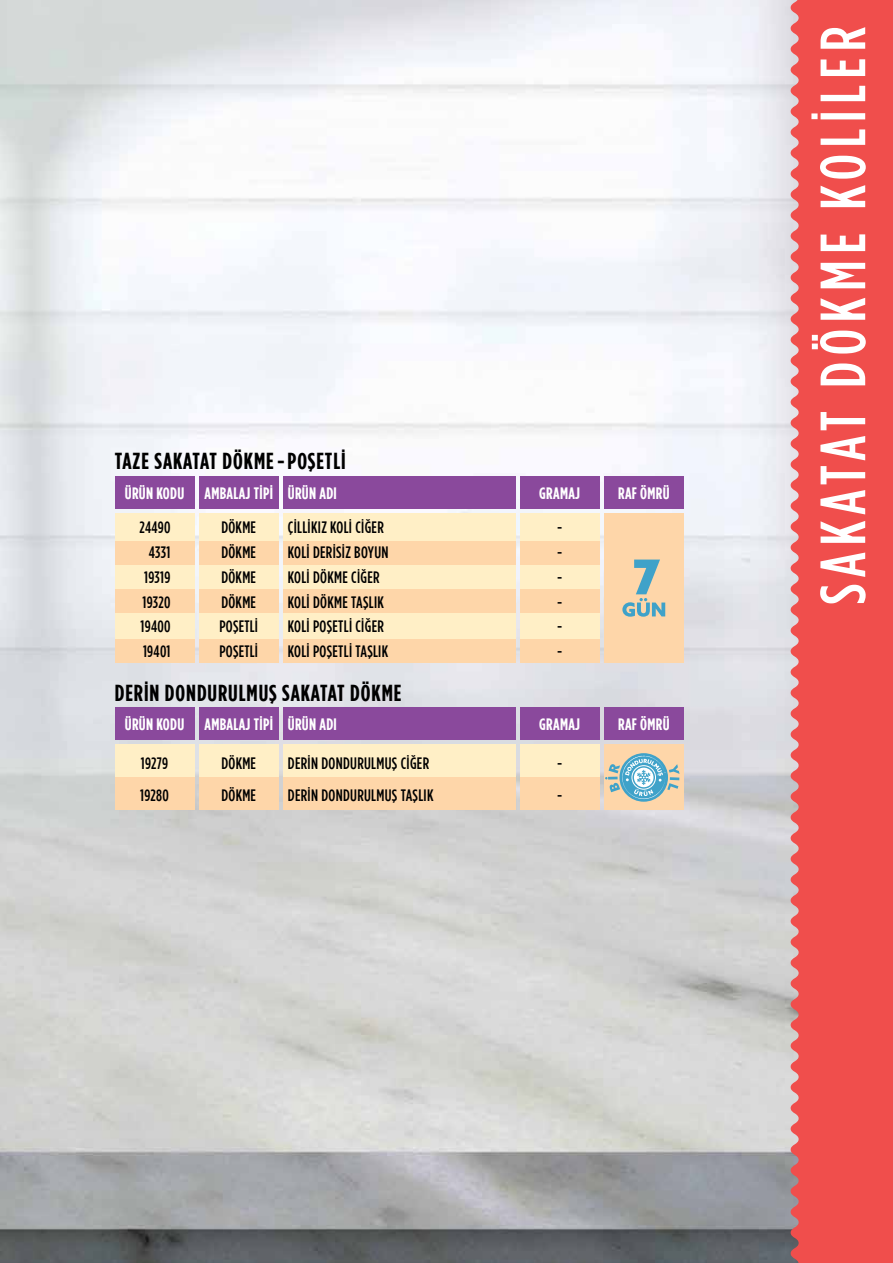
<style>
.page{position:relative;width:893px;height:1263px;background:#fff}
.page>*{position:absolute;margin:0;border:0;box-sizing:border-box;transform-origin:0 0}
.t1{font:500 condensed 63.75px "Gotham";letter-spacing:.1em;color:#fff}
.t2{font:700 condensed 23.1px "Gotham";letter-spacing:.04em;color:#000}
.t3{font:500 condensed 16.5px/24.8px "Gotham";letter-spacing:.02em;color:#000}
.t4{font:700 condensed 16.5px "Gotham";letter-spacing:.02em;color:#fff}
</style>
<div class="page">
<img style="left:0;top:0;width:791px;height:1263px">
<div style="left:791px;top:0;width:102px;height:1263px;background:#f04e4c"></div>
<div style="left:604px;top:513px;width:80px;height:150px;background:#fed6a9"></div>
<div style="left:520px;top:513px;width:79px;height:150px;background:#ffefc6"></div>
<div style="left:199px;top:513px;width:80px;height:150px;background:#ffefc6"></div>
<div style="left:283px;top:513px;width:232px;height:150px;background:#ffefc6"></div>
<div style="left:115px;top:513px;width:79px;height:150px;background:#ffefc6"></div>
<div style="left:115px;top:541px;width:79px;height:23px;background:#fed6a9"></div>
<div style="left:199px;top:541px;width:80px;height:23px;background:#fed6a9"></div>
<div style="left:283px;top:541px;width:232px;height:23px;background:#fed6a9"></div>
<div style="left:520px;top:541px;width:79px;height:23px;background:#fed6a9"></div>
<div style="left:115px;top:590px;width:79px;height:23px;background:#fed6a9"></div>
<div style="left:199px;top:590px;width:80px;height:23px;background:#fed6a9"></div>
<div style="left:283px;top:590px;width:232px;height:23px;background:#fed6a9"></div>
<div style="left:520px;top:590px;width:79px;height:23px;background:#fed6a9"></div>
<div style="left:115px;top:640px;width:79px;height:23px;background:#fed6a9"></div>
<div style="left:199px;top:640px;width:80px;height:23px;background:#fed6a9"></div>
<div style="left:283px;top:640px;width:232px;height:23px;background:#fed6a9"></div>
<div style="left:520px;top:640px;width:79px;height:23px;background:#fed6a9"></div>
<svg style="left:622px;top:559px;width:43px;height:58px"></svg>
<div style="left:115px;top:476px;width:79px;height:32px;background:#8a499c"></div>
<div style="left:199px;top:476px;width:80px;height:32px;background:#8a499c"></div>
<div style="left:283px;top:476px;width:232px;height:32px;background:#8a499c"></div>
<div style="left:520px;top:476px;width:79px;height:32px;background:#8a499c"></div>
<div style="left:604px;top:476px;width:80px;height:32px;background:#8a499c"></div>
<div style="left:604px;top:745px;width:80px;height:65px;background:#fed6a9"></div>
<div style="left:520px;top:745px;width:79px;height:65px;background:#ffefc6"></div>
<div style="left:199px;top:745px;width:80px;height:65px;background:#ffefc6"></div>
<div style="left:283px;top:745px;width:232px;height:65px;background:#ffefc6"></div>
<div style="left:115px;top:745px;width:79px;height:65px;background:#ffefc6"></div>
<div style="left:115px;top:777px;width:79px;height:33px;background:#fed6a9"></div>
<div style="left:199px;top:777px;width:80px;height:33px;background:#fed6a9"></div>
<div style="left:283px;top:777px;width:232px;height:33px;background:#fed6a9"></div>
<div style="left:520px;top:777px;width:79px;height:33px;background:#fed6a9"></div>
<div style="left:115px;top:707px;width:79px;height:33px;background:#8a499c"></div>
<div style="left:199px;top:707px;width:80px;height:33px;background:#8a499c"></div>
<div style="left:283px;top:707px;width:232px;height:33px;background:#8a499c"></div>
<div style="left:520px;top:707px;width:79px;height:33px;background:#8a499c"></div>
<div style="left:604px;top:707px;width:80px;height:33px;background:#8a499c"></div>
<svg style="left:619px;top:753px;width:49px;height:49px"></svg>
<svg style="left:605px;top:756px;width:74px;height:43px"></svg>
<h2 class="t2" style="left:115px;top:449px;width:232px">TAZE SAKATAT DÖKME - POŞETLİ</h2>
<p class="t4" style="left:125px;top:484px;width:213px">ÜRÜN KODU AMBALAJ TİPİ ÜRÜN ADI</p>
<p class="t4" style="left:539px;top:484px;width:42px">GRAMAJ</p>
<p class="t4" style="left:618px;top:484px;width:53px">RAF ÖMRÜ</p>
<p class="t3" style="left:288px;top:516px;width:102px">ÇİLLİKIZ KOLİ CİĞER<br>KOLİ DERİSİZ BOYUN<br>KOLİ DÖKME CİĞER<br>KOLİ DÖKME TAŞLIK<br>KOLİ POŞETLİ CİĞER<br>KOLİ POŞETLİ TAŞLIK</p>
<p class="t3" style="left:140px;top:516px;width:33px;text-align:center">24490<br>4331<br>19319<br>19320<br>19400<br>19401</p>
<p class="t3" style="left:219px;top:516px;width:40px">DÖKME<br>DÖKME<br>DÖKME<br>DÖKME<br>POŞETLİ<br>POŞETLİ</p>
<p class="t3" style="left:557px;top:516px;width:7px;text-align:justify">- - - - - -</p>
<h2 class="t2" style="left:115px;top:681px;width:288px">DERİN DONDURULMUŞ SAKATAT DÖKME</h2>
<p class="t4" style="left:125px;top:716px;width:213px">ÜRÜN KODU AMBALAJ TİPİ ÜRÜN ADI</p>
<p class="t4" style="left:539px;top:716px;width:42px">GRAMAJ</p>
<p class="t4" style="left:618px;top:716px;width:53px">RAF ÖMRÜ</p>
<p class="t3" style="left:288px;top:748px;width:147px;line-height:31.3px">DERİN DONDURULMUŞ CİĞER<br>DERİN DONDURULMUŞ TAŞLIK</p>
<p class="t3" style="left:140px;top:748px;width:30px;line-height:31.3px">19279<br>19280</p>
<p class="t3" style="left:221px;top:748px;width:36px;line-height:31.3px">DÖKME<br>DÖKME</p>
<p class="t3" style="left:557px;top:748px;width:7px;line-height:31.3px">- -</p>
<h1 class="t1" style="left:810px;top:605px;width:580px;rotate:-90deg">SAKATAT DÖKME KOLİLER</h1>
</div>
